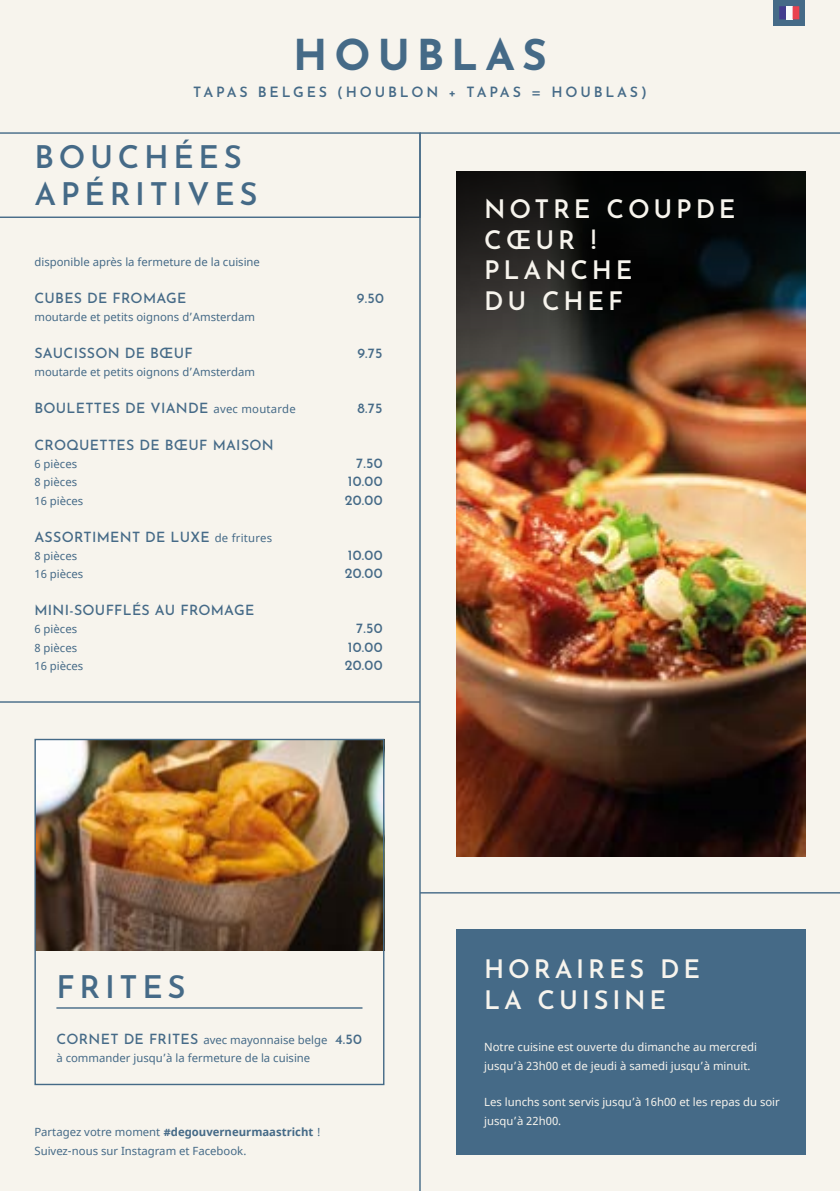
<style>
.page{position:relative;width:840px;height:1191px;background:#fff}
.page>*{position:absolute;margin:0;border:0;box-sizing:border-box;transform-origin:0 0}
.t1{font:100 42.4px "Josefin Sans";letter-spacing:.165em;color:#456a87}
.t2{font:600 31px/37.4px "Josefin Sans";letter-spacing:.15em;color:#456a87}
.t3{font:600 25.4px/30.6px "Josefin Sans";letter-spacing:.15em;color:#f7f4ed}
.t4{font:500 14.2px "Josefin Sans";letter-spacing:.02em;color:#456a87}
.t5{font:600 14.2px "Josefin Sans";letter-spacing:.2em;color:#456a87}
.t6{font:11.4px/18.4px "Noto Sans";color:#456a87}
.t7{font:11.4px/18.4px "Noto Sans";color:#f7f4ed}
.s1{font-family:"Noto Sans";font-weight:400;font-size:11.4px}
.s2{font-family:"Josefin Sans";font-weight:500;font-size:14.2px}
.s3{font-weight:700}
</style>
<div class="page">
<div style="left:0;top:0;width:839px;height:1191px;background:#f7f4ed"></div>
<hr style="left:419px;top:133px;width:1px;height:1058px;background:#456a87">
<img style="left:36px;top:741px;width:346px;height:209px">
<hr style="left:0;top:701px;width:420px;height:1px;background:#456a87">
<div style="left:34px;top:739px;width:350px;height:346px;border:1px solid #456a87"></div>
<hr style="left:56px;top:1007px;width:306px;height:1px;background:#456a87">
<img style="left:456px;top:442px;width:348px;height:414px">
<img style="left:456px;top:171px;width:348px;height:271px">
<hr style="left:419px;top:132px;width:420px;height:2px;background:#456a87">
<div style="left:456px;top:929px;width:348px;height:225px;background:#456a87"></div>
<hr style="left:420px;top:892px;width:419px;height:1px;background:#456a87">
<svg style="left:0;top:132px;width:420px;height:86px"></svg>
<div style="left:773px;top:0;width:31px;height:26px;background:#456a87"></div>
<svg style="left:779px;top:6px;width:6px;height:13px"></svg>
<div style="left:785px;top:6px;width:7px;height:13px;background:#f9fafb"></div>
<svg style="left:792px;top:6px;width:6px;height:13px"></svg>
<h1 class="t1" style="left:293px;top:23px;width:255px">HOUBLAS</h1>
<p class="t5" style="left:193px;top:79px;width:455px">TAPAS BELGES (HOUBLON + TAPAS = HOUBLAS)</p>
<h2 class="t2" style="left:34px;top:134px;width:225px">BOUCHÉES<br>APÉRITIVES</h2>
<p class="t6" style="left:34px;top:253px;width:227px">disponible après la fermeture de la cuisine</p>
<p class="t4" style="left:34px;top:287px;width:153px">CUBES DE FROMAGE</p>
<p class="t4" style="left:357px;top:287px;width:29px">9.50</p>
<p class="t6" style="left:34px;top:308px;width:222px">moutarde et petits oignons d’Amsterdam</p>
<p class="t4" style="left:34px;top:342px;width:160px">SAUCISSON DE BŒUF</p>
<p class="t4" style="left:357px;top:342px;width:27px">9.75</p>
<p class="t6" style="left:34px;top:363px;width:222px">moutarde et petits oignons d’Amsterdam</p>
<p class="t4" style="left:34px;top:397px;width:263px">BOULETTES DE VIANDE <span class="s1">avec moutarde</span></p>
<p class="t4" style="left:357px;top:397px;width:26px">8.75</p>
<p class="t4" style="left:34px;top:434px;width:241px">CROQUETTES DE BŒUF MAISON</p>
<p class="t6" style="left:34px;top:455px;width:44px">6 pièces</p>
<p class="t4" style="left:356px;top:452px;width:28px">7.50</p>
<p class="t6" style="left:34px;top:473px;width:44px">8 pièces</p>
<p class="t4" style="left:347px;top:471px;width:36px">10.00</p>
<p class="t6" style="left:34px;top:492px;width:50px">16 pièces</p>
<p class="t4" style="left:344px;top:489px;width:39px">20.00</p>
<p class="t4" style="left:34px;top:526px;width:239px">ASSORTIMENT DE LUXE <span class="s1">de fritures</span></p>
<p class="t6" style="left:34px;top:547px;width:44px">8 pièces</p>
<p class="t4" style="left:347px;top:544px;width:36px">10.00</p>
<p class="t6" style="left:34px;top:565px;width:50px">16 pièces</p>
<p class="t4" style="left:344px;top:562px;width:39px">20.00</p>
<p class="t4" style="left:34px;top:599px;width:221px">MINI-SOUFFLÉS AU FROMAGE</p>
<p class="t6" style="left:34px;top:620px;width:44px">6 pièces</p>
<p class="t4" style="left:356px;top:618px;width:28px">7.50</p>
<p class="t6" style="left:34px;top:639px;width:44px">8 pièces</p>
<p class="t4" style="left:347px;top:636px;width:36px">10.00</p>
<p class="t6" style="left:34px;top:657px;width:50px">16 pièces</p>
<p class="t4" style="left:344px;top:654px;width:39px">20.00</p>
<h3 class="t3" style="left:484px;top:191px;width:253px">NOTRE COUPDE<br>CŒUR !<br>PLANCHE<br>DU CHEF</h3>
<h3 class="t3" style="left:484px;top:950px;width:217px">HORAIRES DE<br>LA CUISINE</h3>
<h2 class="t2" style="left:56px;top:964px;width:131px">FRITES</h2>
<p class="t6" style="left:56px;top:1030px;width:307px"><span class="s2">CORNET DE FRITES</span> avec mayonnaise belge <span class="s2">4.50 </span>à commander jusqu’à la fermeture de la cuisine</p>
<p class="t7" style="left:484px;top:1038px;width:274px">Notre cuisine est ouverte du dimanche au mercredi jusqu’à 23h00 et de jeudi à samedi jusqu’à minuit.</p>
<p class="t7" style="left:484px;top:1093px;width:297px">Les lunchs sont servis jusqu’à 16h00 et les repas du soir jusqu’à 22h00.</p>
<p class="t6" style="left:34px;top:1123px;width:287px">Partagez votre moment <span class="s3">#degouverneurmaastricht</span> !<br>Suivez-nous sur Instagram et Facebook.</p>
</div>
